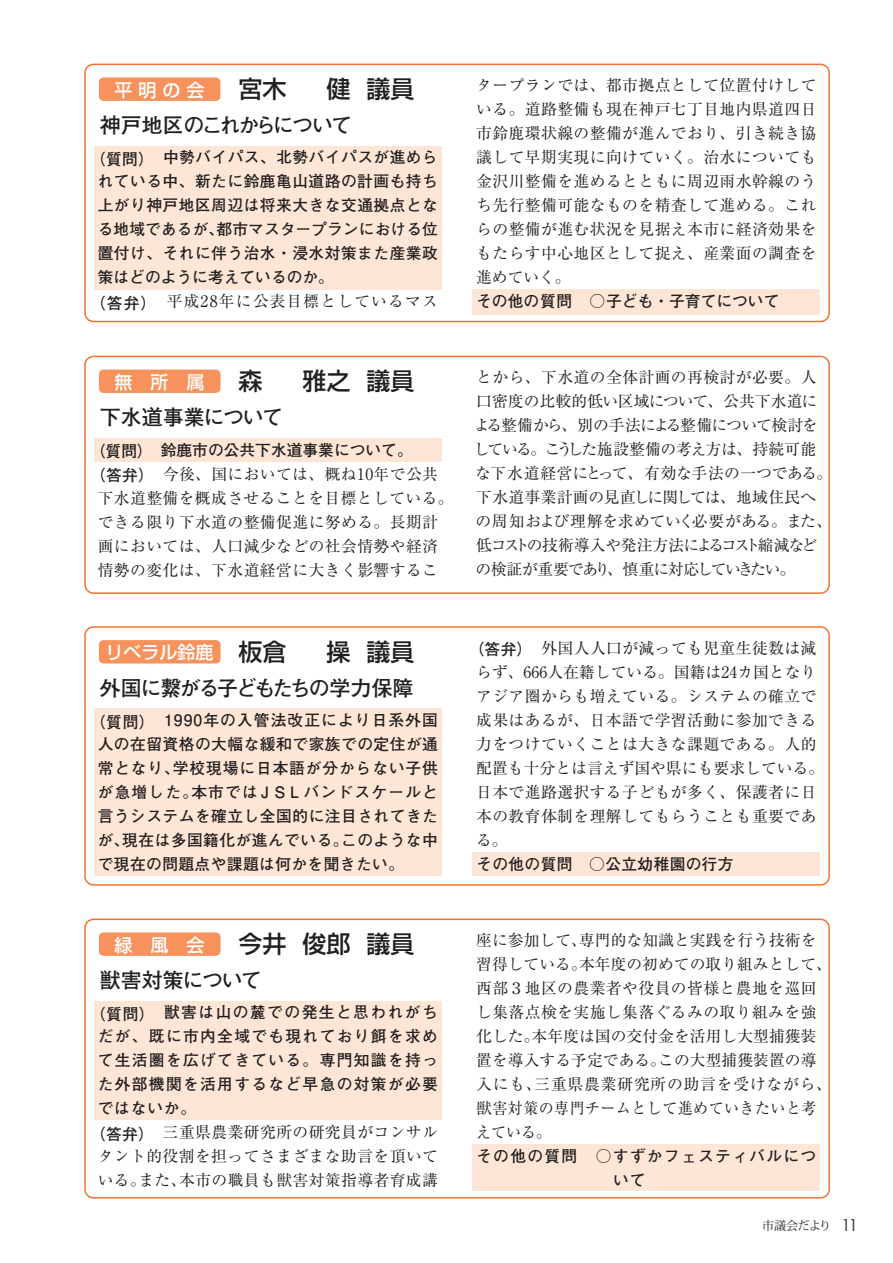
<style>
.page{position:relative;width:893px;height:1263px;background:#fff}
.page>*{position:absolute;margin:0;border:0;box-sizing:border-box;transform-origin:0 0}
.t1{font:500 24px "Shin Go Pr 5";color:#231f20}
.t2{font:700 21px "Futo Go B101 Pr 5";letter-spacing:-.055em;color:#231f20}
.t3{font:700 21px "Futo Go B101 Pr 5";letter-spacing:-.08em;color:#231f20}
.t4{font:700 21px "Futo Go B101 Pr 5";letter-spacing:-.03em;color:#231f20}
.t5{font:500 18px "Shin Go Pr 5";color:#fff}
.t6{font:15.75px/24px "Ryumin Pr 5";letter-spacing:.03em;color:#231f20}
.t7{font:700 15.75px/24px "Futo Go B101 Pr 5";letter-spacing:.03em;color:#231f20;text-align:justify}
.t8{font:15.75px/24px "Ryumin Pr 5";letter-spacing:-.015em;color:#231f20}
.t9{font:700 15.75px/24px "Futo Go B101 Pr 5";letter-spacing:.085em;color:#231f20}
.t10{font:15.75px "Ryumin Pr 5";letter-spacing:.075em;color:#231f20}
.t11{font:700 15.75px "Futo Go B101 Pr 5";color:#231f20}
.t12{font:700 15.75px "Futo Go B101 Pro";color:#231f20}
.t13{font:12px "Koz Min Pro";letter-spacing:-.03em;color:#231f20}
.s1{font-family:"Futo Go B101 Pr 5";font-weight:700}
.s2{font-size:24px;color:#231f20}
.s3{font-family:"Futo Go B101 Pr 5"}
.s4{font-family:"Century Gothic";font-size:16.5px}
</style>
<div class="page">
<div style="left:472px;top:289px;width:347px;height:26px;background:#fee6d6"></div>
<div style="left:94px;top:146px;width:348px;height:144px;background:#fee6d6"></div>
<div style="left:84px;top:64px;width:746px;height:258px;border:2px solid #f37131;border-radius:9px"></div>
<div style="left:99px;top:77px;width:121px;height:24px;background:#f7925d;border-radius:5px"></div>
<div style="left:94px;top:438px;width:348px;height:24px;background:#fee6d6"></div>
<div style="left:84px;top:356px;width:746px;height:238px;border:2px solid #f37131;border-radius:9px"></div>
<div style="left:99px;top:370px;width:121px;height:23px;background:#f7925d;border-radius:5px"></div>
<div style="left:94px;top:709px;width:348px;height:167px;background:#fee6d6"></div>
<div style="left:472px;top:852px;width:347px;height:24px;background:#fee6d6"></div>
<div style="left:84px;top:626px;width:746px;height:260px;border:2px solid #f37131;border-radius:9px"></div>
<div style="left:99px;top:640px;width:121px;height:23px;background:#f7925d;border-radius:5px"></div>
<div style="left:94px;top:1001px;width:348px;height:119px;background:#fee6d6"></div>
<div style="left:472px;top:1144px;width:347px;height:46px;background:#fee6d6"></div>
<div style="left:84px;top:918px;width:746px;height:280px;border:2px solid #f37131;border-radius:9px"></div>
<div style="left:99px;top:932px;width:121px;height:24px;background:#f7925d;border-radius:5px"></div>
<p class="t5" style="left:114px;top:75px;width:91px">平明の会</p>
<h1 class="t1" style="left:238px;top:69px;width:177px">宮木　 健 議員</h1>
<h2 class="t3" style="left:100px;top:108px;width:254px">神戸地区のこれからについて</h2>
<p class="t7" style="left:98px;top:144px;width:342px;text-indent:-8px">（質問）中勢バイパス、北勢バイパスが進められている中、新たに鈴鹿亀山道路の計画も持ち上がり神戸地区周辺は将来大きな交通拠点となる地域であるが、都市マスタープランにおける位置付け、それに伴う治水・浸水対策また産業政策はどのように考えているのか。</p>
<p class="t10" style="left:90px;top:289px;width:350px"><span class="s1">（答弁）</span> 平成28年に公表目標としているマス</p>
<p class="t5" style="left:114px;top:367px;width:91px">無　所　属</p>
<h1 class="t1" style="left:239px;top:361px;width:177px">森　 雅之 議員</h1>
<h2 class="t4" style="left:100px;top:400px;width:185px">下水道事業について</h2>
<p class="t11" style="left:90px;top:437px;width:324px">（質問）鈴鹿市の公共下水道事業について。</p>
<p class="t6" style="left:98px;top:461px;width:357px;text-indent:-8px"><span class="s1">（答弁）</span>今後、国においては、概ね10年で公共下水道整備を概成させることを目標としている。できる限り下水道の整備促進に努める。長期計画においては、人口減少などの社会情勢や経済情勢の変化は、下水道経営に大きく影響するこ</p>
<p class="t5" style="left:105px;top:638px;width:311px">リベラル鈴鹿 <span class="s2">板倉 　操 議員</span></p>
<h2 class="t2" style="left:100px;top:671px;width:315px">外国に繋がる子どもたちの学力保障</h2>
<p class="t7" style="left:98px;top:707px;width:342px;text-indent:-8px">（質問） 1990年の入管法改正により日系外国人の在留資格の大幅な緩和で家族での定住が通常となり、学校現場に日本語が分からない子供が急増した。本市ではＪＳＬバンドスケールと言うシステムを確立し全国的に注目されてきたが、現在は多国籍化が進んでいる。このような中で現在の問題点や課題は何かを聞きたい。</p>
<p class="t5" style="left:114px;top:930px;width:91px">緑　風　会</p>
<h1 class="t1" style="left:239px;top:924px;width:177px">今井 俊郎 議員</h1>
<h2 class="t2" style="left:100px;top:963px;width:164px">獣害対策について</h2>
<p class="t7" style="left:98px;top:999px;width:342px;text-indent:-8px">（質問）獣害は山の麓での発生と思われがちだが、既に市内全域でも現れており餌を求めて生活圏を広げてきている。専門知識を持った外部機関を活用するなど早急の対策が必要ではないか。</p>
<p class="t6" style="left:90px;top:1119px;width:350px;text-align:center"><span class="s1">（答弁）</span>　三重県農業研究所の研究員がコンサルタント的役割を担ってさまざまな助言を頂いている。また、本市の職員も獣害対策指導者育成講</p>
<p class="t6" style="left:476px;top:72px;width:342px;text-align:justify">タープランでは、都市拠点として位置付けしている。道路整備も現在神戸七丁目地内県道四日市鈴鹿環状線の整備が進んでおり、引き続き協議して早期実現に向けていく。治水についても金沢川整備を進めるとともに周辺雨水幹線のうち先行整備可能なものを精査して進める。これらの整備が進む状況を見据え本市に経済効果をもたらす中心地区として捉え、産業面の調査を進めていく。</p>
<p class="t12" style="left:476px;top:289px;width:305px">その他<span class="s3">の質問　○</span>子ども・子育てについて</p>
<p class="t8" style="left:474px;top:364px;width:360px">とから、下水道の全体計画の再検討が必要。人口密度の比較的低い区域について、公共下水道による整備から、別の手法による整備について検討をしている。こうした施設整備の考え方は、持続可能な下水道経営にとって、有効な手法の一つである。下水道事業計画の見直しに関しては、地域住民への周知および理解を求めていく必要がある。また、低コストの技術導入や発注方法によるコスト縮減などの検証が重要であり、慎重に対応していきたい。</p>
<p class="t6" style="left:476px;top:635px;width:350px;text-indent:-8px"><span class="s1">（答弁）</span>外国人人口が減っても児童生徒数は減らず、666人在籍している。国籍は24カ国となりアジア圏からも増えている。システムの確立で成果はあるが、日本語で学習活動に参加できる力をつけていくことは大きな課題である。人的配置も十分とは言えず国や県にも要求している。日本で進路選択する子どもが多く、保護者に日本の教育体制を理解してもらうことも重要である。</p>
<p class="t7" style="left:476px;top:851px;width:259px">その他の質問　○公立幼稚園の行方</p>
<p class="t6" style="left:476px;top:927px;width:357px">座に参加して、専門的な知識と実践を行う技術を習得している。本年度の初めての取り組みとして、西部３地区の農業者や役員の皆様と農地を巡回し集落点検を実施し集落ぐるみの取り組みを強化した。本年度は国の交付金を活用し大型捕獲装置を導入する予定である。この大型捕獲装置の導入にも、三重県農業研究所の助言を受けながら、獣害対策の専門チームとして進めていきたいと考えている。</p>
<p class="t9" style="left:613px;top:1143px;width:205px;text-indent:-137px">その他の質問　○すずかフェスティバルについて</p>
<p class="t13" style="left:762px;top:1217px;width:97px">市議会だより <span class="s4">11</span></p>
</div>
